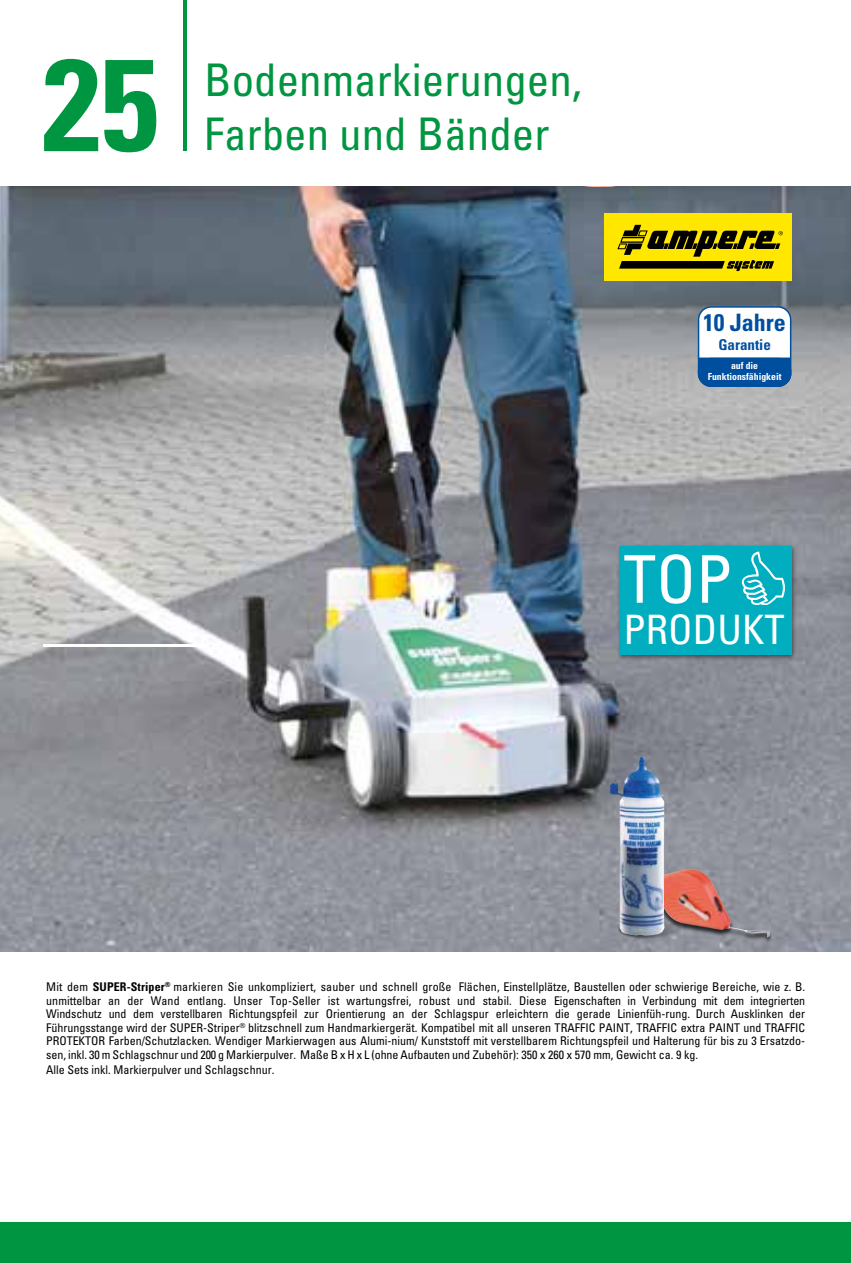
<style>
.page{position:relative;width:851px;height:1263px;background:#fff}
.page>*{position:absolute;margin:0;border:0;box-sizing:border-box;transform-origin:0 0}
.t1{font:700 condensed 130.5px "Univers LT Std";color:#009641}
.t2{font:condensed 65.85px "Univers LT Std";color:#fff}
.t3{font:condensed 45px/54px "Univers LT Std";color:#009641}
.t4{font:condensed 40.5px "Univers LT Std";color:#fff}
.t5{font:700 condensed 24px "Univers LT Std";color:#004f9f}
.t6{font:700 condensed 15px "Univers LT Std";color:#004f9f}
.t7{font:condensed 12px/13.5px "Univers LT Std";color:#000;text-align:justify}
.t8{font:700 condensed 9.75px/11.7px "Univers LT Std";color:#fff;text-align:center}
.s1{font-weight:700}
</style>
<div class="page">
<div style="left:0;top:1222px;width:850px;height:41px;background:#009641"></div>
<img style="left:1px;top:186px;width:849px;height:765px">
<img style="left:570px;top:187px;width:59px;height:87px">
<div style="left:655px;top:868px;width:118px;height:76px;background:#000;opacity:.75"></div>
<img style="left:664px;top:869px;width:106px;height:68px">
<img style="left:614px;top:921px;width:66px;height:21px">
<img style="left:609px;top:756px;width:55px;height:180px">
<hr style="left:183px;top:0;width:3px;height:151px;background:#009641">
<div style="left:698px;top:307px;width:92px;height:79px;background:#fff;border-radius:13px"></div>
<div style="left:697px;top:306px;width:94px;height:81px;border:2px solid #004f9f;border-radius:13px"></div>
<svg style="left:698px;top:357px;width:92px;height:30px"></svg>
<div style="left:698px;top:358px;width:92px;height:28px;background:#004f9f;border-radius:13px"></div>
<div style="left:697px;top:358px;width:94px;height:29px;border:2px solid #004f9f;border-radius:13px"></div>
<div style="left:603px;top:213px;width:188px;height:67px;background:#ffe700"></div>
<svg style="left:617px;top:225px;width:165px;height:46px"></svg>
<div style="left:615px;top:543px;width:182px;height:118px;background:#000;opacity:.5"></div>
<div style="left:619px;top:546px;width:172px;height:109px;background:#00aebf"></div>
<svg style="left:741px;top:551px;width:43px;height:54px"></svg>
<hr style="left:43px;top:644px;width:165px;height:2px;background:#fff">
<h1 class="t1" style="left:43px;top:25px;width:117px">25</h1>
<h3 class="t3" style="left:204px;top:53px;width:379px">Bodenmarkierungen,<br>Farben und Bänder</h3>
<h3 class="t5" style="left:703px;top:308px;width:84px">10 Jahre</h3>
<p class="t6" style="left:718px;top:335px;width:54px">Garantie</p>
<p class="t8" style="left:707px;top:359px;width:75px">auf die<br>Funktionsfähigkeit</p>
<h2 class="t2" style="left:623px;top:538px;width:110px">TOP</h2>
<h3 class="t4" style="left:623px;top:604px;width:163px">PRODUKT</h3>
<p class="t7" style="left:46px;top:980px;width:760px">Mit dem <span class="s1">SUPER-Striper</span><sup>®</sup> markieren Sie unkompliziert, sauber und schnell große Flächen, Einstellplätze, Baustellen oder schwierige Bereiche, wie z. B. unmittelbar an der Wand entlang. Unser Top-Seller ist wartungsfrei, robust und stabil. Diese Eigenschaften in Verbindung mit dem integrierten Windschutz und dem verstellbaren Richtungspfeil zur Orientierung an der Schlagspur erleichtern die gerade Linienfüh-rung. Durch Ausklinken der Führungsstange wird der SUPER-Striper<sup>®</sup> blitzschnell zum Handmarkiergerät. Kompatibel mit all unseren TRAFFIC PAINT, TRAFFIC extra PAINT und TRAFFIC PROTEKTOR Farben/Schutzlacken. Wendiger Markierwagen aus Alumi-nium/ Kunststoff mit verstellbarem Richtungspfeil und Halterung für bis zu 3 Ersatzdo&shy;sen, inkl. 30 m Schlagschnur und 200 g Markierpulver. Maße B x H x L (ohne Aufbauten und Zubehör): 350 x 260 x 570 mm, Gewicht ca. 9 kg.</p>
<p class="t7" style="left:46px;top:1063px;width:229px">Alle Sets inkl. Markierpulver und Schlagschnur.</p>
</div>
